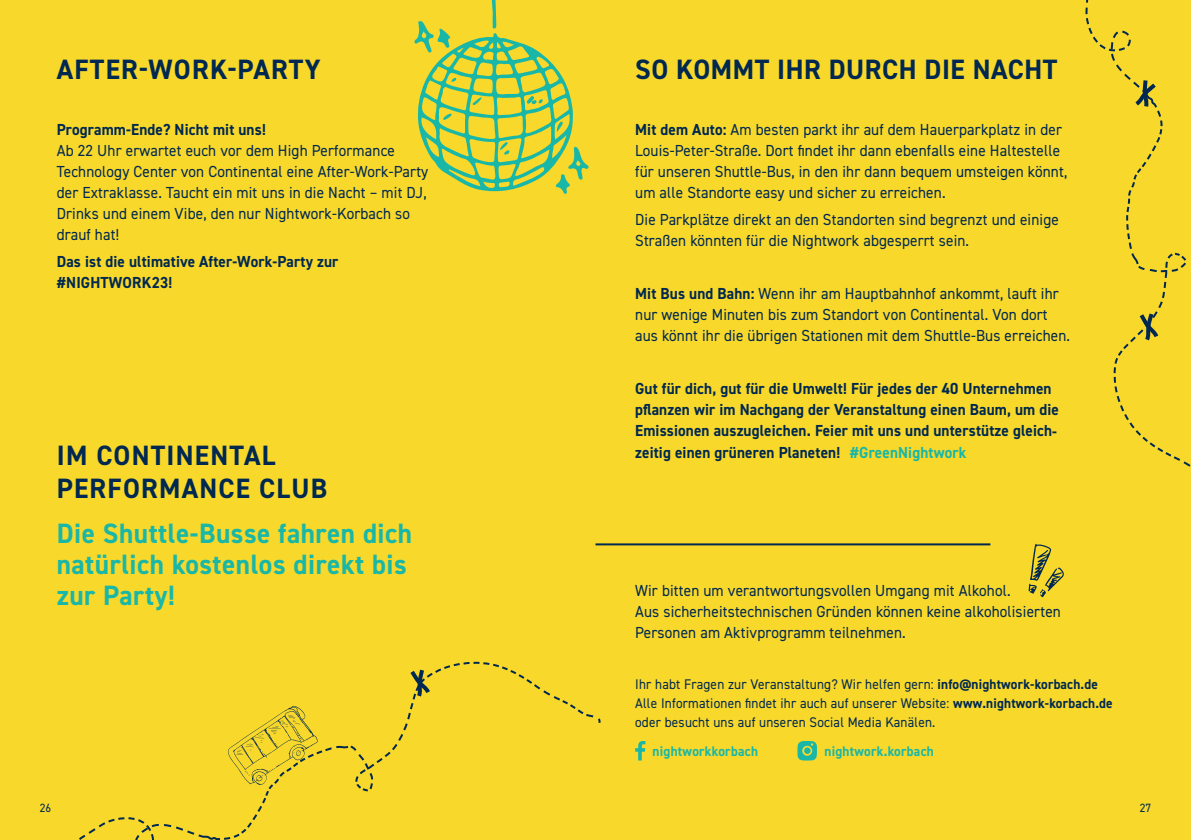
<style>
.page{position:relative;width:1191px;height:840px;background:#fff}
.page>*{position:absolute;margin:0;border:0;box-sizing:border-box;transform-origin:0 0}
.t1{font:700 28px/31px "DIN2014";letter-spacing:.02em;color:#19b7a7}
.t2{font:700 28px/33.6px "DIN2014";letter-spacing:.045em;color:#002850}
.t3{font:700 28px "DIN2014";letter-spacing:.02em;color:#002850}
.t4{font:16px/21px "DIN2014";letter-spacing:.01em;color:#002850;scale:.95 1}
.t5{font:700 16px/21px "DIN2014";letter-spacing:.01em;color:#002850;scale:.95 1}
.t6{font:700 16px "DIN2014";letter-spacing:.01em;color:#19b7a7;scale:.95 1}
.t7{font:14px/19px "DIN2014";letter-spacing:.015em;color:#002850;scale:.95 1}
.t8{font:700 14px "DIN2014";letter-spacing:.02em;color:#19b7a7;scale:.95 1}
.t9{font:12px "DIN2014";color:#002850;scale:.95 1}
.s1{font-weight:700}
</style>
<div class="page">
<div style="left:0;top:0;width:1191px;height:839px;background:#f8d82b"></div>
<svg style="left:1085px;top:0;width:106px;height:467px"></svg>
<svg style="left:79px;top:662px;width:521px;height:177px"></svg>
<svg style="left:406px;top:665px;width:39px;height:46px"></svg>
<svg style="left:1131px;top:76px;width:32px;height:45px"></svg>
<svg style="left:1115px;top:309px;width:46px;height:50px"></svg>
<svg style="left:797px;top:741px;width:20px;height:19px"></svg>
<svg style="left:635px;top:741px;width:10px;height:19px"></svg>
<svg style="left:414px;top:0;width:175px;height:194px"></svg>
<svg style="left:1028px;top:544px;width:36px;height:53px"></svg>
<hr style="left:595px;top:543px;width:395px;height:2px;background:#002850">
<h1 class="t2" style="left:57px;top:52px;width:265px">AFTER-WORK-PARTY</h1>
<p class="t5" style="left:57px;top:118px;width:222px">Programm-Ende? Nicht mit uns!</p>
<p class="t4" style="left:57px;top:139px;width:393px">Ab 22 Uhr erwartet euch vor dem High Performance Technology Center von Continental eine After-Work-Party der Extraklasse. Taucht ein mit uns in die Nacht – mit DJ, Drinks und einem Vibe, den nur Nightwork-Korbach so drauf hat!</p>
<p class="t5" style="left:57px;top:250px;width:298px">Das ist die ultimative After-Work-Party zur #NIGHTWORK23!</p>
<h1 class="t2" style="left:57px;top:437px;width:272px">IM CONTINENTAL<br>PERFORMANCE CLUB</h1>
<h1 class="t1" style="left:57px;top:517px;width:357px">Die Shuttle-Busse fahren dich natürlich kostenlos direkt bis zur Party!</h1>
<h1 class="t3" style="left:635px;top:50px;width:423px">SO KOMMT IHR DURCH DIE NACHT</h1>
<p class="t4" style="left:635px;top:118px;width:456px"><span class="s1">Mit dem Auto:</span> Am besten parkt ihr auf dem Hauerparkplatz in der Louis-Peter-Straße. Dort findet ihr dann ebenfalls eine Haltestelle für unseren Shuttle-Bus, in den ihr dann bequem umsteigen könnt, um alle Standorte easy und sicher zu erreichen.</p>
<p class="t4" style="left:635px;top:208px;width:447px">Die Parkplätze direkt an den Standorten sind begrenzt und einige<br>Straßen könnten für die Nightwork abgesperrt sein.</p>
<p class="t4" style="left:635px;top:282px;width:459px"><span class="s1">Mit Bus und Bahn:</span> Wenn ihr am Hauptbahnhof ankommt, lauft ihr nur wenige Minuten bis zum Standort von Continental. Von dort aus könnt ihr die übrigen Stationen mit dem Shuttle-Bus erreichen.</p>
<p class="t5" style="left:635px;top:378px;width:447px">Gut für dich, gut für die Umwelt! Für jedes der 40 Unternehmen pflanzen wir im Nachgang der Veranstaltung einen Baum, um die Emissionen auszugleichen. Feier mit uns und unterstütze gleich&shy;zeitig einen grüneren Planeten!</p>
<p class="t6" style="left:849px;top:441px;width:124px">#GreenNightwork</p>
<p class="t4" style="left:635px;top:579px;width:449px">Wir bitten um verantwortungsvollen Umgang mit Alkohol.<br>Aus sicherheitstechnischen Gründen können keine alkoholisierten<br>Personen am Aktivprogramm teilnehmen.</p>
<p class="t7" style="left:635px;top:674px;width:504px">Ihr habt Fragen zur Veranstaltung? Wir helfen gern: <span class="s1">info@nightwork-korbach.de<br></span>Alle Informationen findet ihr auch auf unserer Website: <span class="s1">www.nightwork-korbach.de </span>oder besucht uns auf unseren Social Media Kanälen.</p>
<p class="t8" style="left:652px;top:741px;width:112px">nightworkkorbach</p>
<p class="t8" style="left:824px;top:741px;width:117px">nightwork.korbach</p>
<p class="t9" style="left:40px;top:799px;width:14px">26</p>
<p class="t9" style="left:1139px;top:799px;width:14px">27</p>
</div>
